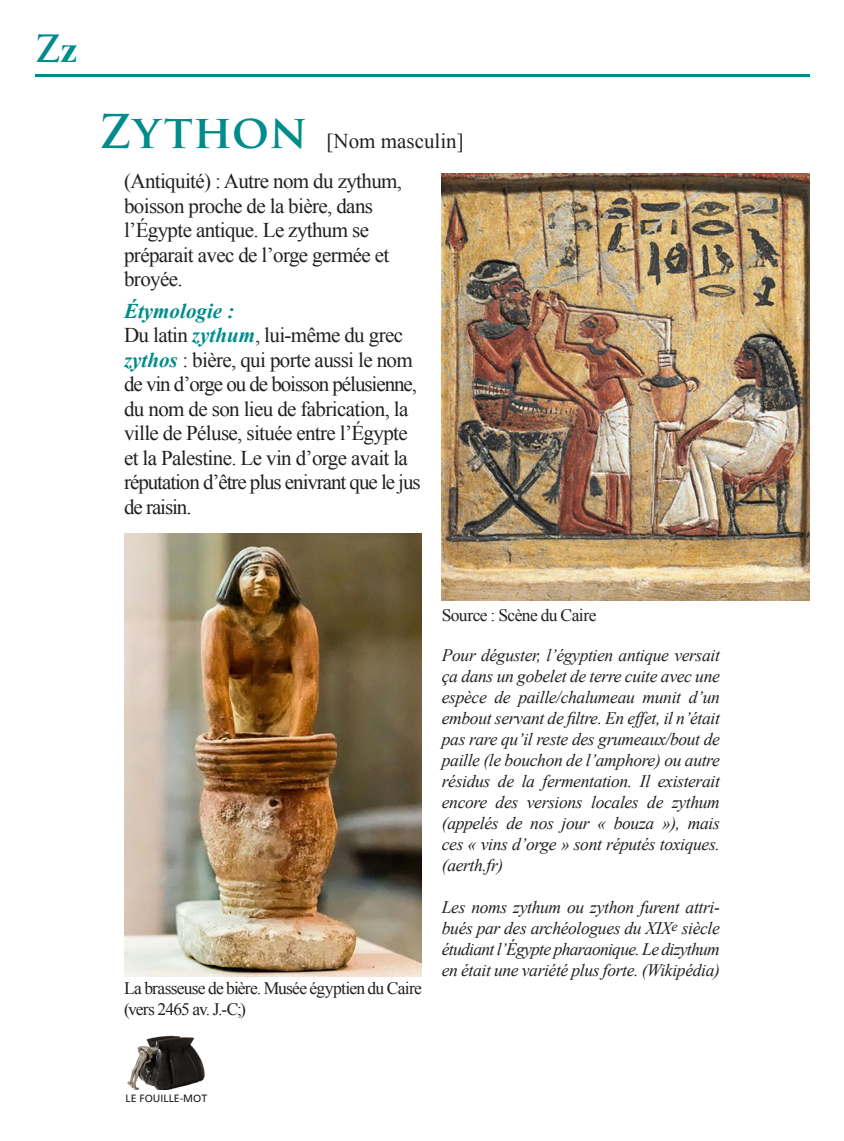
<style>
.page{position:relative;width:844px;height:1141px;background:#fff}
.page>*{position:absolute;margin:0;border:0;box-sizing:border-box;transform-origin:0 0}
.t1{font:600 36.75px "Trajan Pro 3";color:#008c8c}
.t2{font:21px/24.5px "Times New Roman";letter-spacing:-.03em;color:#231f20}
.t3{font:21px "Times New Roman";color:#231f20}
.t4{font:italic 700 21px "Times New Roman";color:#008c8c}
.t5{font:italic 17.5px/21px "Times New Roman";letter-spacing:-.02em;color:#231f20;text-align:justify}
.t6{font:17.5px/21px "Times New Roman";letter-spacing:-.04em;color:#231f20}
.Style_de_paragraphe{font:10.5px "Frutiger LT";color:#231f20}
.s1{font-family:"Times New Roman";font-weight:700}
.s2{font-family:"Trajan Pro 3";font-weight:600;font-size:45.5px;color:#008c8c}
.s3{font-weight:700;font-style:italic;color:#008c8c}
</style>
<div class="page">
<hr style="left:35px;top:74px;width:774px;height:3px;background:#008c8c">
<img style="left:127px;top:1035px;width:78px;height:54px">
<img style="left:441px;top:174px;width:368px;height:426px">
<img style="left:124px;top:534px;width:298px;height:442px">
<p class="t1" style="left:35px;top:22px;width:44px">Z<span class="s1">z</span></p>
<p class="t3" style="left:99px;top:127px;width:366px"><span class="s2">Zython</span> [Nom masculin]</p>
<p class="t2" style="left:124px;top:169px;width:279px">(Antiquité) : Autre nom du zythum, boisson proche de la bière, dans l’Égypte antique. Le zythum se préparait avec de l’orge germée et broyée.</p>
<p class="t4" style="left:124px;top:296px;width:112px">Étymologie :</p>
<p class="t2" style="left:124px;top:323px;width:298px">Du latin <span class="s3">zythum</span>, lui-même du grec <span class="s3">zythos</span> : bière, qui porte aussi le nom de vin d’orge ou de boisson pélusienne, du nom de son lieu de fabrication, la ville de Péluse, située entre l’Égypte et la Palestine. Le vin d’orge avait la réputation d’être plus enivrant que le jus de raisin.</p>
<p class="t6" style="left:124px;top:978px;width:299px">La brasseuse de bière. Musée égyptien du Caire (vers 2465 av. J.-C;)</p>
<p class="t6" style="left:441px;top:604px;width:156px">Source : Scène du Caire</p>
<p class="t5" style="left:441px;top:644px;width:279px">Pour déguster, l’égyptien antique versait ça dans un gobelet de terre cuite avec une espèce de paille/chalumeau munit d’un embout servant de filtre. En effet, il n’était pas rare qu’il reste des grumeaux/bout de paille (le bouchon de l’amphore) ou autre résidus de la fermentation. Il existerait encore des versions locales de zythum (appelés de nos jour « bouza »), mais ces « vins d’orge » sont réputés toxiques. (aerth.fr)</p>
<p class="t5" style="left:441px;top:897px;width:279px">Les noms zythum ou zython furent attri&shy;bués par des archéologues du XIX<sup>e</sup> siècle étudiant l’Égypte pharaonique. Le dizythum en était une variété plus forte. (Wikipédia)</p>
<p class="Style_de_paragraphe" style="left:125px;top:1092px;width:83px">LE FOUILLE-MOT</p>
</div>
